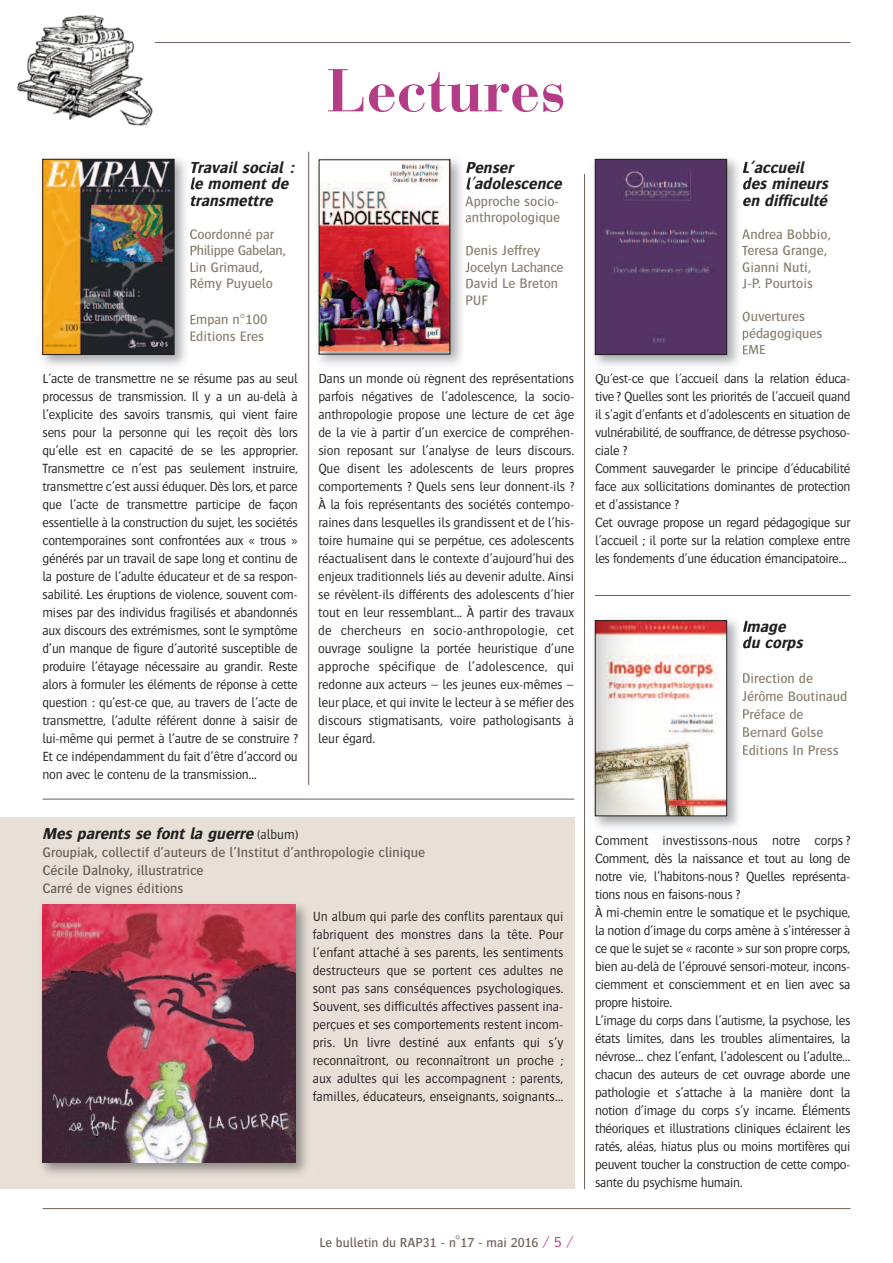
<style>
.page{position:relative;width:893px;height:1263px;background:#fff}
.page>*{position:absolute;margin:0;border:0;box-sizing:border-box;transform-origin:0 0}
.t1{font:700 60px "Bauer Bodoni";color:#b53d87}
.t2{font:italic 700 16.5px/16.5px "Bosis";color:#231f20}
.t3{font:500 14.25px/16.5px "Bosis";color:#887f6f}
.t4{font:500 14.25px/18px "Bosis";color:#695a59}
.t5{font:300 13.8px/18px "Bosis";letter-spacing:-.025em;color:#231f20;text-align:justify}
.t6{font:500 13.5px "Bosis";color:#705e57}
.t7{font:500 13.5px "Bosis";color:#887f6f}
.s1{font-weight:300;font-style:normal;font-size:13.8px}
.s2{font-weight:300;font-size:15px;color:#b53d87}
</style>
<div class="page">
<div style="left:0;top:817px;width:574px;height:372px;background:#e8e0d7"></div>
<hr style="left:43px;top:1208px;width:807px;height:1px;background:#705e57">
<hr style="left:43px;top:799px;width:531px;height:1px;background:#705e57">
<hr style="left:595px;top:595px;width:255px;height:1px;background:#705e57">
<hr style="left:308px;top:152px;width:1px;height:633px;background:#705e57">
<hr style="left:584px;top:174px;width:1px;height:1015px;background:#705e57">
<hr style="left:155px;top:42px;width:695px;height:1px;background:#705e57">
<img style="left:42px;top:158px;width:152px;height:216px">
<svg style="left:191px;top:161px;width:3px;height:29px"></svg>
<svg style="left:191px;top:196px;width:3px;height:10px"></svg>
<svg style="left:190px;top:229px;width:4px;height:61px"></svg>
<svg style="left:191px;top:314px;width:3px;height:27px"></svg>
<img style="left:45px;top:161px;width:127px;height:192px">
<div style="left:43px;top:159px;width:131px;height:196px;border:1px solid #231f20"></div>
<img style="left:318px;top:159px;width:152px;height:206px">
<svg style="left:466px;top:162px;width:4px;height:28px"></svg>
<svg style="left:465px;top:196px;width:5px;height:11px"></svg>
<svg style="left:466px;top:214px;width:4px;height:10px"></svg>
<svg style="left:465px;top:245px;width:5px;height:44px"></svg>
<svg style="left:466px;top:295px;width:4px;height:10px"></svg>
<img style="left:321px;top:162px;width:127px;height:189px">
<div style="left:319px;top:160px;width:131px;height:194px;border:1px solid #231f20"></div>
<img style="left:594px;top:158px;width:152px;height:216px">
<svg style="left:743px;top:161px;width:3px;height:12px"></svg>
<svg style="left:743px;top:180px;width:3px;height:10px"></svg>
<svg style="left:743px;top:197px;width:3px;height:9px"></svg>
<svg style="left:742px;top:229px;width:4px;height:11px"></svg>
<svg style="left:742px;top:246px;width:4px;height:27px"></svg>
<svg style="left:742px;top:279px;width:4px;height:10px"></svg>
<svg style="left:743px;top:312px;width:3px;height:10px"></svg>
<svg style="left:743px;top:329px;width:3px;height:25px"></svg>
<img style="left:597px;top:161px;width:128px;height:192px">
<div style="left:595px;top:159px;width:132px;height:196px;border:1px solid #231f20"></div>
<img style="left:594px;top:619px;width:152px;height:209px">
<svg style="left:743px;top:621px;width:3px;height:12px"></svg>
<svg style="left:743px;top:639px;width:3px;height:11px"></svg>
<svg style="left:743px;top:673px;width:3px;height:10px"></svg>
<svg style="left:742px;top:690px;width:4px;height:11px"></svg>
<svg style="left:743px;top:708px;width:3px;height:11px"></svg>
<svg style="left:743px;top:727px;width:3px;height:10px"></svg>
<svg style="left:743px;top:745px;width:3px;height:10px"></svg>
<img style="left:597px;top:622px;width:128px;height:192px">
<div style="left:595px;top:620px;width:132px;height:196px;border:1px solid #231f20"></div>
<img style="left:17px;top:15px;width:136px;height:111px">
<img style="left:41px;top:904px;width:265px;height:270px">
<img style="left:43px;top:905px;width:252px;height:257px">
<p class="t2" style="left:189px;top:159px;width:109px">Travail social : le moment de transmettre</p>
<p class="t3" style="left:189px;top:226px;width:98px">Coordonné par<br>Philippe Gabelan,<br>Lin Grimaud,<br>Rémy Puyuelo</p>
<p class="t3" style="left:189px;top:311px;width:80px">Empan n°100<br>Editions Eres</p>
<h1 class="t1" style="left:326px;top:69px;width:241px">Lectures</h1>
<p class="t2" style="left:465px;top:159px;width:101px">Penser l'adolescence</p>
<p class="t3" style="left:465px;top:193px;width:97px">Approche socio&shy;anthropologique</p>
<p class="t3" style="left:465px;top:242px;width:100px">Denis Jeffrey<br>Jocelyn Lachance<br>David Le Breton<br>PUF</p>
<p class="t2" style="left:742px;top:159px;width:90px">L’accueil des mineurs en difficulté</p>
<p class="t3" style="left:742px;top:226px;width:91px">Andrea Bobbio,<br>Teresa Grange,<br>Gianni Nuti,<br>J-P. Pourtois</p>
<p class="t3" style="left:742px;top:308px;width:82px">Ouvertures pédagogiques</p>
<p class="t7" style="left:742px;top:342px;width:25px">EME</p>
<p class="t5" style="left:43px;top:370px;width:257px">L’acte de transmettre ne se résume pas au seul processus de transmission. Il y a un au-delà à l’explicite des savoirs transmis, qui vient faire sens pour la personne qui les reçoit dès lors qu’elle est en capacité de se les approprier.<br>Transmettre ce n’est pas seulement instruire, transmettre c’est aussi éduquer. Dès lors, et parce que l’acte de transmettre participe de façon essentielle à la construction du sujet, les sociétés contemporaines sont confrontées aux « trous » générés par un travail de sape long et continu de la posture de l’adulte éducateur et de sa respon&shy;sabilité. Les éruptions de violence, souvent com&shy;mises par des individus fragilisés et abandonnés aux discours des extrémismes, sont le symptôme d’un manque de figure d’autorité susceptible de produire l’étayage nécessaire au grandir. Reste alors à formuler les éléments de réponse à cette question : qu’est-ce que, au travers de l’acte de transmettre, l’adulte référent donne à saisir de lui-même qui permet à l’autre de se construire ?<br>Et ce indépendamment du fait d’être d’accord ou non avec le contenu de la transmission…</p>
<p class="t5" style="left:318px;top:370px;width:257px">Dans un monde où règnent des représentations parfois négatives de l’adolescence, la socio&shy;anthropologie propose une lecture de cet âge de la vie à partir d’un exercice de compréhen&shy;sion reposant sur l’analyse de leurs discours.<br>Que disent les adolescents de leurs propres comportements ? Quels sens leur donnent-ils ?<br>À la fois représentants des sociétés contempo&shy;raines dans lesquelles ils grandissent et de l’his&shy;toire humaine qui se perpétue, ces adolescents réactualisent dans le contexte d’aujourd’hui des enjeux traditionnels liés au devenir adulte. Ainsi se révèlent-ils différents des adolescents d’hier tout en leur ressemblant… À partir des travaux de chercheurs en socio-anthropologie, cet ouvrage souligne la portée heuristique d’une approche spécifique de l’adolescence, qui redonne aux acteurs – les jeunes eux-mêmes – leur place, et qui invite le lecteur à se méfier des discours stigmatisants, voire pathologisants à leur égard.</p>
<p class="t5" style="left:595px;top:370px;width:257px;text-align:left">Qu'est-ce que l'accueil dans la relation éduca&shy;tive ? Quelles sont les priorités de l'accueil quand il s'agit d'enfants et d'adolescents en situation de vulnérabilité, de souffrance, de détresse psychoso&shy;ciale ?<br>Comment sauvegarder le principe d'éducabilité face aux sollicitations dominantes de protection et d'assistance ?<br>Cet ouvrage propose un regard pédagogique sur l'accueil ; il porte sur la relation complexe entre les fondements d'une éducation émancipatoire…</p>
<p class="t2" style="left:742px;top:618px;width:65px">Image du corps</p>
<p class="t3" style="left:742px;top:669px;width:107px;line-height:18px">Direction de<br>Jérôme Boutinaud<br>Préface de<br>Bernard Golse<br>Editions In Press</p>
<p class="t2" style="left:43px;top:825px;width:257px">Mes parents se font la guerre <span class="s1">(album)</span></p>
<p class="t4" style="left:43px;top:843px;width:384px">Groupiak, collectif d’auteurs de l’Institut d’anthropologie clinique<br>Cécile Dalnoky, illustratrice<br>Carré de vignes éditions</p>
<p class="t5" style="left:595px;top:831px;width:257px;text-align:left">Comment investissons-nous notre corps ?<br>Comment, dès la naissance et tout au long de notre vie, l’habitons-nous ? Quelles représenta&shy;tions nous en faisons-nous ?<br>À mi-chemin entre le somatique et le psychique, la notion d’image du corps amène à s’intéresser à ce que le sujet se « raconte » sur son propre corps, bien au-delà de l’éprouvé sensori-moteur, incons&shy;ciemment et consciemment et en lien avec sa propre histoire.<br>L’image du corps dans l’autisme, la psychose, les états limites, dans les troubles alimentaires, la névrose… chez l’enfant, l’adolescent ou l’adulte… chacun des auteurs de cet ouvrage aborde une pathologie et s’attache à la manière dont la notion d’image du corps s’y incarne. Éléments théoriques et illustrations cliniques éclairent les ratés, aléas, hiatus plus ou moins mortifères qui peuvent toucher la construction de cette compo&shy;sante du psychisme humain.</p>
<p class="t5" style="left:313px;top:907px;width:252px">Un album qui parle des conflits parentaux qui fabriquent des monstres dans la tête. Pour l’enfant attaché à ses parents, les sentiments destructeurs que se portent ces adultes ne sont pas sans conséquences psychologiques.<br>Souvent, ses difficultés affectives passent ina&shy;perçues et ses comportements restent incom&shy;pris. Un livre destiné aux enfants qui s’y reconnaîtront, ou reconnaîtront un proche ; aux adultes qui les accompagnent : parents, familles, éducateurs, enseignants, soignants…</p>
<p class="t6" style="left:320px;top:1234px;width:255px">Le bulletin du RAP31 - n°17 - mai 2016 <span class="s2">/ 5 /</span></p>
</div>
